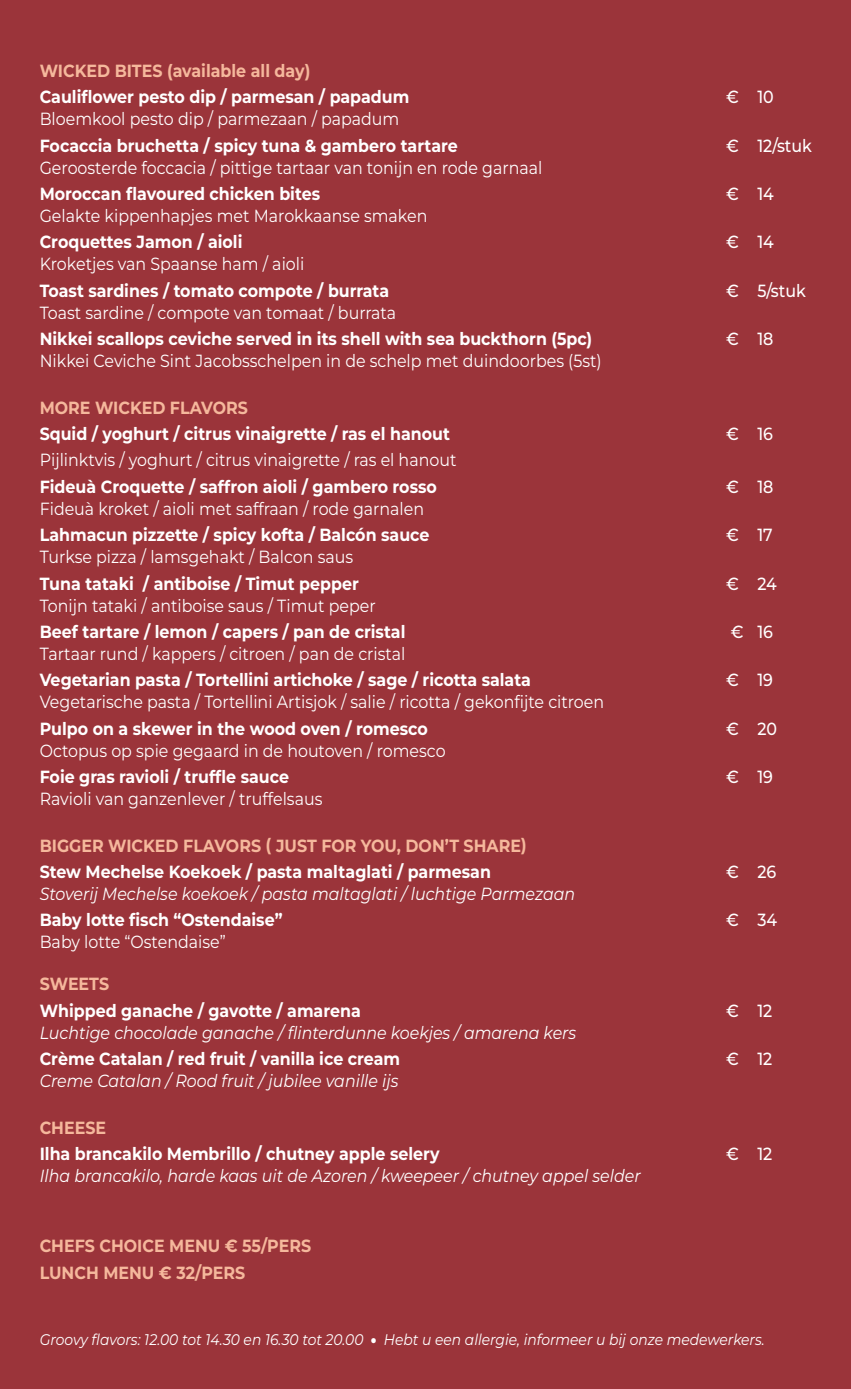
<style>
.page{position:relative;width:851px;height:1389px;background:#fff}
.page>*{position:absolute;margin:0;border:0;box-sizing:border-box;transform-origin:0 0}
.t1{font:700 17.6px "Montserrat";color:#fff;scale:.9 1}
.t2{font:17.6px/26.4px "Montserrat";color:#fff;scale:.9 1}
.t3{font:italic 17.6px "Montserrat";color:#fff;scale:.9 1}
.t4{font:700 17.6px "Montserrat";color:#f5b89c;scale:.9 1}
.t5{font:500 17.6px "Montserrat";color:#fff;scale:.9 1}
.t6{font:italic 15.4px "Montserrat";color:#fff;scale:.9 1}
.s1{font-weight:700}
.s2{font-weight:900;font-style:normal}
</style>
<div class="page">
<div style="left:0;top:0;width:850px;height:1389px;background:#9b343a"></div>
<p class="t4" style="left:40px;top:59px;width:302px">WICKED BITES (available all day)</p>
<p class="t1" style="left:40px;top:85px;width:412px">Cauliflower pesto dip / parmesan / papadum</p>
<p class="t5" style="left:726px;top:85px;width:54px">€ 10</p>
<p class="t2" style="left:40px;top:105px;width:401px">Bloemkool pesto dip / parmezaan / papadum</p>
<p class="t1" style="left:40px;top:134px;width:466px">Focaccia bruchetta / spicy tuna &amp; gambero tartare</p>
<p class="t5" style="left:726px;top:134px;width:97px">€ 12/stuk</p>
<p class="t2" style="left:40px;top:154px;width:560px">Geroosterde foccacia / pittige tartaar van tonijn en rode garnaal</p>
<p class="t1" style="left:40px;top:182px;width:313px">Moroccan flavoured chicken bites</p>
<p class="t5" style="left:726px;top:182px;width:54px">€ 14</p>
<p class="t2" style="left:40px;top:202px;width:432px">Gelakte kippenhapjes met Marokkaanse smaken<br><span class="s1">Croquettes Jamon / aioli</span></p>
<p class="t5" style="left:726px;top:230px;width:54px">€ 14</p>
<p class="t2" style="left:40px;top:250px;width:295px">Kroketjes van Spaanse ham / aioli</p>
<p class="t1" style="left:40px;top:279px;width:390px">Toast sardines / tomato compote / burrata</p>
<p class="t5" style="left:726px;top:279px;width:90px">€ 5/stuk</p>
<p class="t2" style="left:40px;top:299px;width:397px">Toast sardine / compote van tomaat / burrata</p>
<p class="t1" style="left:40px;top:327px;width:615px">Nikkei scallops ceviche served in its shell with sea buckthorn (5pc)</p>
<p class="t5" style="left:726px;top:327px;width:54px">€ 18</p>
<p class="t2" style="left:40px;top:347px;width:626px">Nikkei Ceviche Sint Jacobsschelpen in de schelp met duindoorbes (5st)</p>
<p class="t4" style="left:40px;top:396px;width:233px">MORE WICKED FLAVORS</p>
<p class="t1" style="left:40px;top:422px;width:457px">Squid / yoghurt / citrus vinaigrette / ras el hanout</p>
<p class="t5" style="left:726px;top:422px;width:54px">€ 16</p>
<p class="t2" style="left:40px;top:446px;width:464px">Pijlinktvis / yoghurt / citrus vinaigrette / ras el hanout</p>
<p class="t1" style="left:40px;top:475px;width:443px">Fideuà Croquette / saffron aioli / gambero rosso</p>
<p class="t5" style="left:726px;top:475px;width:54px">€ 18</p>
<p class="t2" style="left:40px;top:495px;width:428px">Fideuà kroket / aioli met saffraan / rode garnalen</p>
<p class="t1" style="left:40px;top:523px;width:434px">Lahmacun pizzette / spicy kofta / Balcón sauce</p>
<p class="t5" style="left:726px;top:523px;width:53px">€ 17</p>
<p class="t2" style="left:40px;top:543px;width:350px">Turkse pizza / lamsgehakt / Balcon saus</p>
<p class="t1" style="left:40px;top:572px;width:356px">Tuna tataki / antiboise / Timut pepper</p>
<p class="t5" style="left:726px;top:572px;width:58px">€ 24</p>
<p class="t2" style="left:40px;top:592px;width:375px">Tonijn tataki / antiboise saus / Timut peper</p>
<p class="t1" style="left:40px;top:620px;width:408px">Beef tartare / lemon / capers / pan de cristal</p>
<p class="t5" style="left:730px;top:620px;width:49px">€ 16</p>
<p class="t2" style="left:40px;top:640px;width:408px">Tartaar rund / kappers / citroen / pan de cristal</p>
<p class="t1" style="left:40px;top:668px;width:547px">Vegetarian pasta / Tortellini artichoke / sage / ricotta salata</p>
<p class="t5" style="left:726px;top:668px;width:54px">€ 19</p>
<p class="t2" style="left:40px;top:688px;width:628px">Vegetarische pasta / Tortellini Artisjok / salie / ricotta / gekonfijte citroen</p>
<p class="t1" style="left:40px;top:717px;width:433px">Pulpo on a skewer in the wood oven / romesco</p>
<p class="t5" style="left:726px;top:717px;width:58px">€ 20</p>
<p class="t2" style="left:40px;top:737px;width:452px">Octopus op spie gegaard in de houtoven / romesco</p>
<p class="t1" style="left:40px;top:765px;width:278px">Foie gras ravioli / truffle sauce</p>
<p class="t5" style="left:726px;top:765px;width:54px">€ 19</p>
<p class="t2" style="left:40px;top:785px;width:315px">Ravioli van ganzenlever / truffelsaus</p>
<p class="t4" style="left:40px;top:834px;width:543px">BIGGER WICKED FLAVORS ( JUST FOR YOU, DON’T SHARE)</p>
<p class="t1" style="left:40px;top:860px;width:503px">Stew Mechelse Koekoek / pasta maltaglati / parmesan</p>
<p class="t5" style="left:726px;top:860px;width:57px">€ 26</p>
<p class="t3" style="left:40px;top:882px;width:596px">Stoverij Mechelse koekoek / pasta maltaglati / luchtige Parmezaan</p>
<p class="t1" style="left:40px;top:908px;width:271px">Baby lotte fisch “Ostendaise”</p>
<p class="t5" style="left:726px;top:908px;width:58px">€ 34</p>
<p class="t2" style="left:40px;top:928px;width:208px">Baby lotte “Ostendaise”</p>
<p class="t4" style="left:40px;top:972px;width:79px">SWEETS</p>
<p class="t1" style="left:40px;top:999px;width:358px">Whipped ganache / gavotte / amarena</p>
<p class="t5" style="left:726px;top:999px;width:53px">€ 12</p>
<p class="t3" style="left:40px;top:1021px;width:597px">Luchtige chocolade ganache / flinterdunne koekjes / amarena kers</p>
<p class="t1" style="left:40px;top:1047px;width:402px">Crème Catalan / red fruit / vanilla ice cream</p>
<p class="t5" style="left:726px;top:1047px;width:53px">€ 12</p>
<p class="t3" style="left:40px;top:1069px;width:400px">Creme Catalan / Rood fruit / jubilee vanille ijs</p>
<p class="t4" style="left:40px;top:1116px;width:75px">CHEESE</p>
<p class="t1" style="left:40px;top:1142px;width:446px">Ilha brancakilo Membrillo / chutney apple selery</p>
<p class="t5" style="left:726px;top:1142px;width:53px">€ 12</p>
<p class="t3" style="left:40px;top:1164px;width:669px">Ilha brancakilo, harde kaas uit de Azoren / kweepeer / chutney appel selder</p>
<p class="t4" style="left:40px;top:1234px;width:303px">CHEFS CHOICE MENU € 55/PERS</p>
<p class="t4" style="left:40px;top:1261px;width:230px">LUNCH MENU € 32/PERS</p>
<p class="t6" style="left:40px;top:1329px;width:807px">Groovy flavors: 12.00 tot 14.30 en 16.30 tot 20.00 <span class="s2">•</span> Hebt u een allergie, informeer u bij onze medewerkers.</p>
</div>
